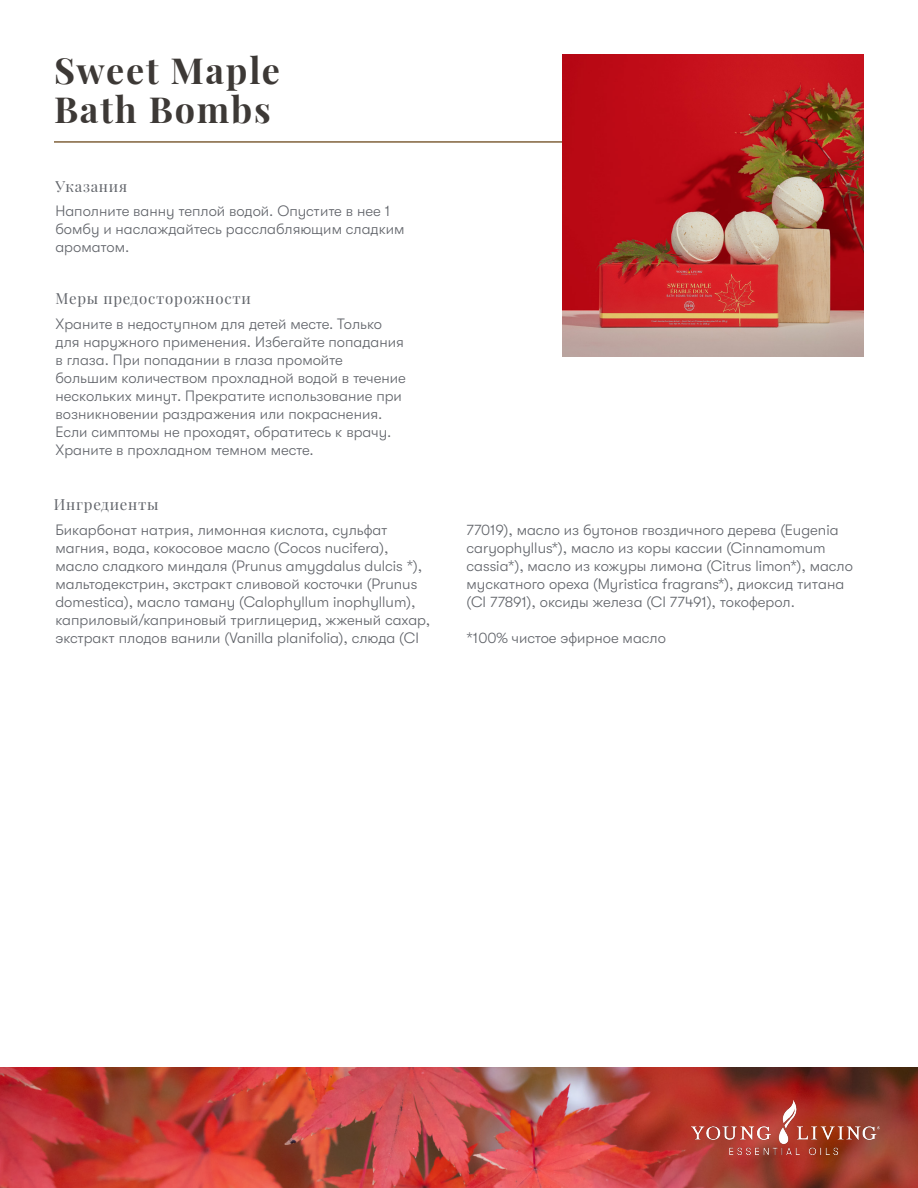
<style>
.page{position:relative;width:918px;height:1188px;background:#fff}
.page>*{position:absolute;margin:0;border:0;box-sizing:border-box;transform-origin:0 0}
.t1{font:700 36px/39px "Playfair Display";letter-spacing:.05em;color:#3d3936}
.t2{font:300 15px/18px "GT Walsheim Pro";color:#61646a}
.t3{font:15px "Playfair Display";letter-spacing:.05em;color:#61646a}
</style>
<div class="page">
<img style="left:0;top:1067px;width:918px;height:121px">
<img style="left:691px;top:1100px;width:188px;height:55px">
<hr style="left:54px;top:141px;width:544px;height:2px;background:#80623b">
<img style="left:562px;top:55px;width:302px;height:301px">
<h1 class="t1" style="left:54px;top:48px;width:228px">Sweet Maple<br>Bath Bombs</h1>
<p class="t3" style="left:55px;top:175px;width:73px">Указания</p>
<p class="t2" style="left:55px;top:202px;width:351px">Наполните ванну теплой водой. Опустите в нее 1 бомбу и наслаждайтесь расслабляющим сладким ароматом.</p>
<p class="t3" style="left:55px;top:286px;width:197px">Меры предосторожности</p>
<p class="t2" style="left:55px;top:315px;width:352px">Храните в недоступном для детей месте. Только для наружного применения. Избегайте попадания в глаза. При попадании в глаза промойте большим количеством прохладной водой в течение нескольких минут. Прекратите использование при возникновении раздражения или покраснения.<br>Если симптомы не проходят, обратитесь к врачу.<br>Храните в прохладном темном месте.</p>
<p class="t3" style="left:54px;top:493px;width:106px">Ингредиенты</p>
<p class="t2" style="left:55px;top:521px;width:376px">Бикарбонат натрия, лимонная кислота, сульфат магния, вода, кокосовое масло (Cocos nucifera), масло сладкого миндаля (Prunus amygdalus dulcis *), мальтодекстрин, экстракт сливовой косточки (Prunus domestica), масло таману (Calophyllum inophyllum), каприловый/каприновый триглицерид, жженый сахар, экстракт плодов ванили (Vanilla planifolia), слюда (CI</p>
<p class="t2" style="left:467px;top:521px;width:388px">77019), масло из бутонов гвоздичного дерева (Eugenia caryophyllus*), масло из коры кассии (Cinnamomum cassia*), масло из кожуры лимона (Citrus limon*), масло мускатного ореха (Myristica fragrans*), диоксид титана (CI 77891), оксиды железа (CI 77491), токоферол.</p>
<p class="t2" style="left:467px;top:629px;width:201px">*100% чистое эфирное масло</p>
</div>
